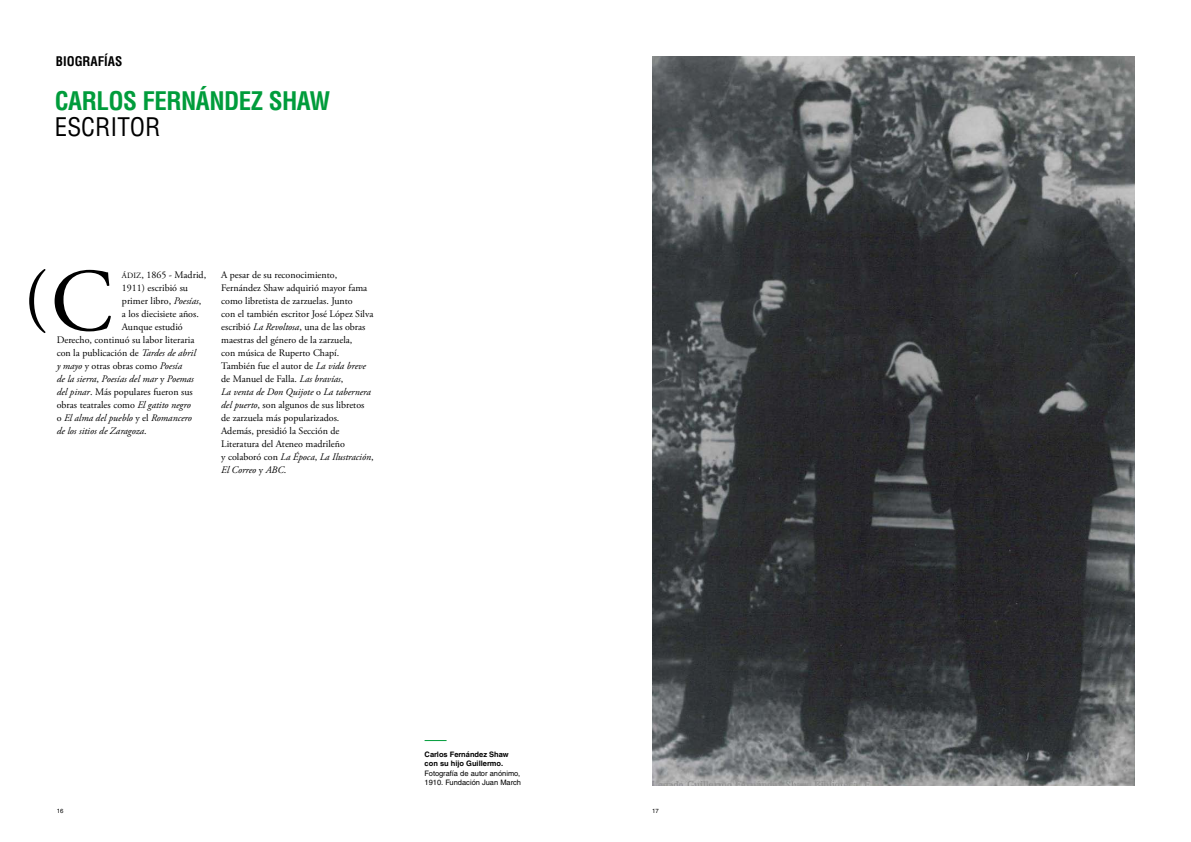
<style>
.page{position:relative;width:1191px;height:842px;background:#fff}
.page>*{position:absolute;margin:0;border:0;box-sizing:border-box;transform-origin:0 0}
.t1{font:700 condensed 25px "Helvetica LT Std";letter-spacing:-.02em;color:#009c3b}
.t2{font:condensed 25px "Helvetica LT Std";color:#000}
.t3{font:700 condensed 13px "Helvetica LT Std";color:#000}
.t4{font:10px/13px "Adobe Garamond Pro";color:#000}
.t5{font:italic 10px "Adobe Garamond Pro";color:#000}
.t6{font:7.5px/9.5px "Helvetica LT Std";color:#000}
.t7{font:700 7.5px/9.5px "Helvetica LT Std";color:#000}
.t8{font:6px "Helvetica LT Std";color:#000}
.s1{font-size:8px}
.s2{font-style:italic}
.s3{font-style:normal}
</style>
<div class="page">
<img style="left:652px;top:57px;width:482px;height:728px">
<svg style="left:29px;top:269px;width:82px;height:64px"></svg>
<svg style="left:424px;top:740px;width:22px;height:1px"></svg>
<h2 class="t3" style="left:56px;top:54px;width:68px">BIOGRAFÍAS</h2>
<h1 class="t1" style="left:55px;top:85px;width:277px">CARLOS FERNÁNDEZ SHAW</h1>
<h1 class="t2" style="left:55px;top:111px;width:90px">ESCRITOR</h1>
<p class="t4" style="left:122px;top:269px;width:86px"><span class="s1">ádiz</span>, 1865 - Madrid,</p>
<p class="t4" style="left:122px;top:282px;width:68px">1911) escribió su</p>
<p class="t4" style="left:122px;top:295px;width:81px">primer libro, <span class="s2">Poesías</span>,</p>
<p class="t4" style="left:122px;top:308px;width:78px">a los diecisiete años.</p>
<p class="t4" style="left:122px;top:321px;width:62px">Aunque estudió</p>
<p class="t4" style="left:57px;top:334px;width:139px">Derecho, continuó su labor literaria</p>
<p class="t4" style="left:57px;top:347px;width:141px">con la publicación de <span class="s2">Tardes de abril</span></p>
<p class="t4" style="left:57px;top:360px;width:127px"><span class="s2">y mayo</span> y otras obras como <span class="s2">Poesía</span></p>
<p class="t5" style="left:57px;top:373px;width:139px">de la sierra<span class="s3">,</span> Poesías del mar <span class="s3">y</span> Poemas</p>
<p class="t4" style="left:57px;top:386px;width:138px"><span class="s2">del pinar</span>. Más populares fueron sus</p>
<p class="t4" style="left:57px;top:399px;width:136px">obras teatrales como <span class="s2">El gatito negro</span></p>
<p class="t5" style="left:57px;top:412px;width:137px"><span class="s3">o</span> El alma del pueblo <span class="s3">y el</span> Romancero</p>
<p class="t5" style="left:57px;top:425px;width:92px">de los sitios de Zaragoza<span class="s3">.</span></p>
<p class="t4" style="left:221px;top:269px;width:154px">A pesar de su reconocimiento, Fernández Shaw adquirió mayor fama como libretista de zarzuelas. Junto<br>con el también escritor José López Silva escribió <span class="s2">La Revoltosa</span>, una de las obras maestras del género de la zarzuela,<br>con música de Ruperto Chapí.<br>También fue el autor de <span class="s2">La vida breve </span>de Manuel de Falla. <span class="s2">Las bravías</span>,<br><span class="s2">La venta de Don Quijote</span> o <span class="s2">La tabernera del puerto</span>, son algunos de sus libretos de zarzuela más popularizados.<br>Además, presidió la Sección de Literatura del Ateneo madrileño<br>y colaboró con <span class="s2">La Época</span>, <span class="s2">La Ilustración</span>, <span class="s2">El Correo</span> y <span class="s2">ABC</span>.</p>
<p class="t7" style="left:424px;top:749px;width:86px">Carlos Fernández Shaw con su hijo Guillermo.</p>
<p class="t6" style="left:424px;top:768px;width:98px">Fotografía de autor anónimo,<br>1910. Fundación Juan March</p>
<p class="t8" style="left:57px;top:807px;width:8px">16</p>
<p class="t8" style="left:652px;top:807px;width:8px">17</p>
</div>
